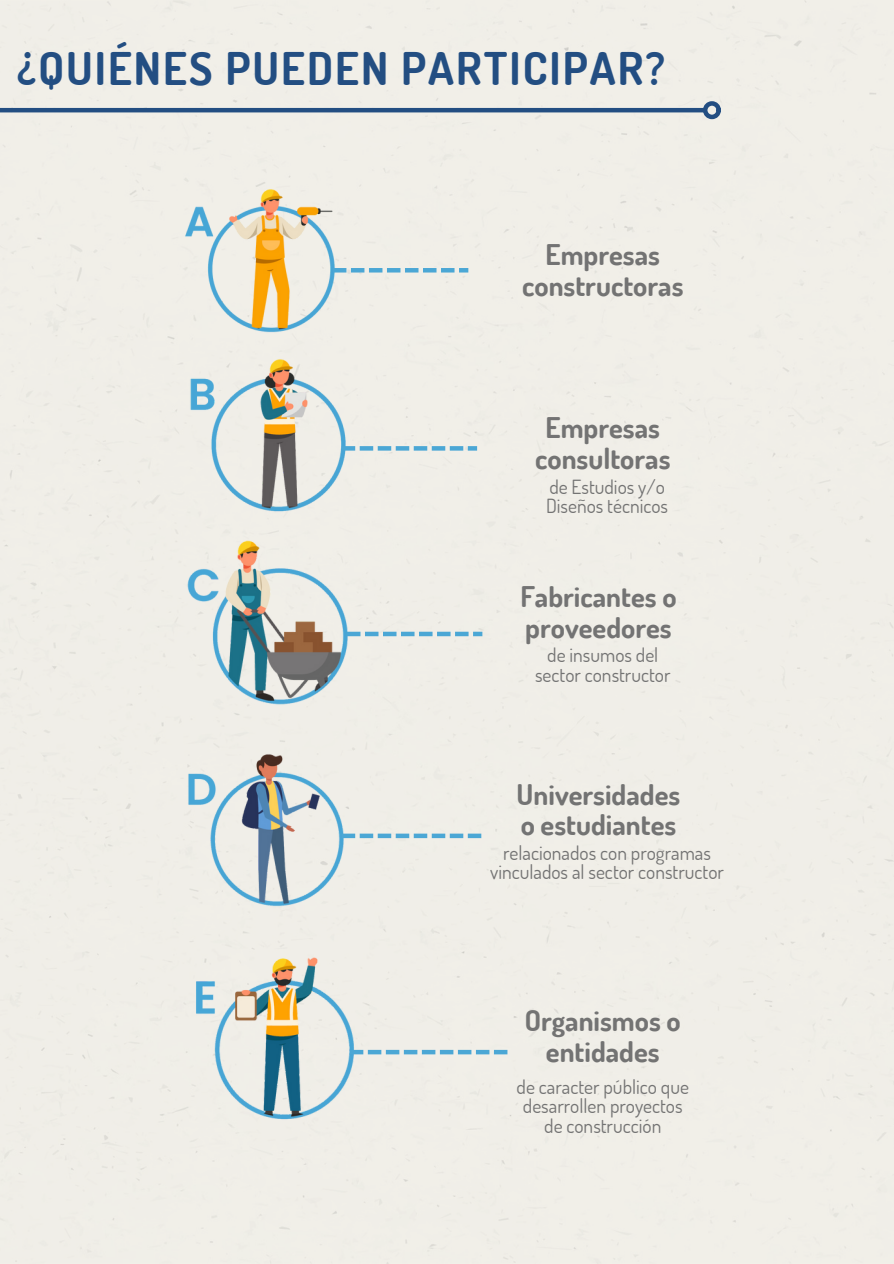
<style>
.page{position:relative;width:894px;height:1264px;background:#fff}
.page>*{position:absolute;margin:0;border:0;box-sizing:border-box;transform-origin:0 0}
.t1{font:700 45px "Dosis";letter-spacing:.045em;color:#234e82}
.t2{font:700 28.5px/30.3px "Dosis";color:#737373;text-align:center}
.t3{font:19.5px/19.2px "Dosis";color:#737373}
</style>
<div class="page">
<div style="left:0;top:0;width:893px;height:1263px;background:#f0eee8"></div>
<hr style="left:0;top:108px;width:703px;height:4px;background:#234e82">
<div style="left:702px;top:101px;width:18px;height:18px;border:4px solid #234e82;border-radius:50%"></div>
<img style="left:176px;top:187px;width:171px;height:149px">
<img style="left:185px;top:357px;width:171px;height:155px">
<img style="left:185px;top:540px;width:177px;height:166px">
<img style="left:181px;top:748px;width:178px;height:161px">
<img style="left:188px;top:951px;width:171px;height:169px">
<svg style="left:333px;top:268px;width:135px;height:4px"></svg>
<svg style="left:341px;top:446px;width:136px;height:4px"></svg>
<svg style="left:347px;top:631px;width:135px;height:5px"></svg>
<svg style="left:341px;top:833px;width:140px;height:5px"></svg>
<div style="left:350px;top:1049px;width:13px;height:5px;background:#4ba7d5"></div>
<div style="left:368px;top:1049px;width:13px;height:5px;background:#4ba7d5"></div>
<div style="left:386px;top:1049px;width:13px;height:5px;background:#4ba7d5"></div>
<div style="left:404px;top:1049px;width:13px;height:5px;background:#4ba7d5"></div>
<div style="left:422px;top:1049px;width:13px;height:5px;background:#4ba7d5"></div>
<div style="left:440px;top:1049px;width:13px;height:5px;background:#4ba7d5"></div>
<div style="left:458px;top:1049px;width:13px;height:5px;background:#4ba7d5"></div>
<div style="left:476px;top:1049px;width:13px;height:5px;background:#4ba7d5"></div>
<div style="left:494px;top:1049px;width:13px;height:5px;background:#4ba7d5"></div>
<p class="t1" style="left:17px;top:39px;width:649px">¿QUIÉNES PUEDEN PARTICIPAR?</p>
<h2 class="t2" style="left:522px;top:239px;width:163px">Empresas constructoras</h2>
<p class="t2" style="left:535px;top:412px;width:137px">Empresas consultoras</p>
<p class="t3" style="left:546px;top:476px;width:124px">de Estudios y/o<br>Diseños técnicos</p>
<p class="t2" style="left:520px;top:581px;width:158px;text-align:left">Fabricantes o proveedores</p>
<h2 class="t3" style="left:535px;top:645px;width:137px;text-align:center">de insumos del sector constructor</h2>
<h2 class="t2" style="left:516px;top:778px;width:165px;text-align:left">Universidades o estudiantes</h2>
<p class="t3" style="left:503px;top:842px;width:209px">relacionados con programas</p>
<p class="t3" style="left:490px;top:862px;width:235px">vinculados al sector constructor</p>
<p class="t2" style="left:524px;top:1004px;width:157px">Organismos o entidades</p>
<p class="t3" style="left:516px;top:1076px;width:174px">de caracter público que</p>
<h2 class="t3" style="left:523px;top:1096px;width:161px">desarrollen proyectos</h2>
<p class="t3" style="left:544px;top:1115px;width:119px">de construcción</p>
</div>
